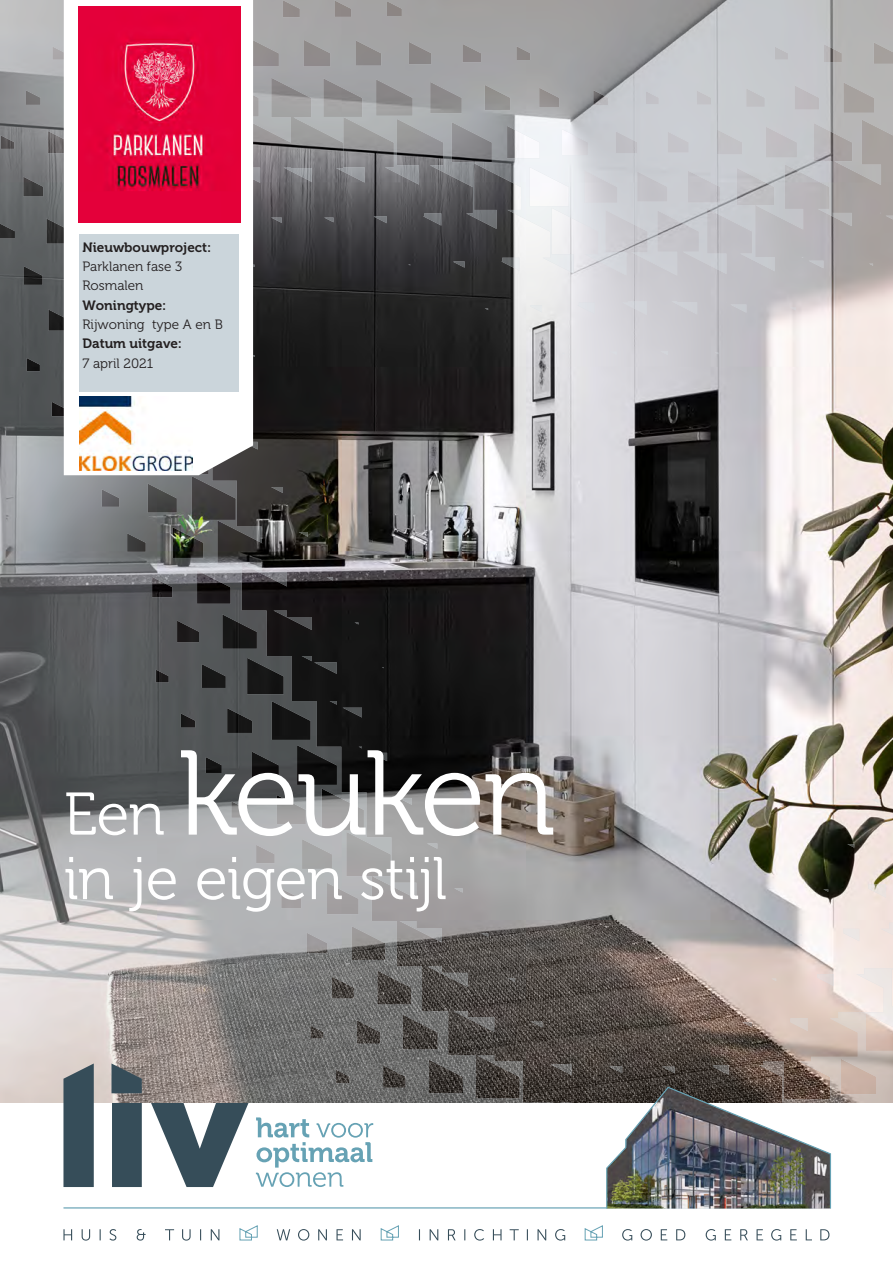
<style>
.page{position:relative;width:893px;height:1263px;background:#fff}
.page>*{position:absolute;margin:0;border:0;box-sizing:border-box;transform-origin:0 0}
.t1{font:120px "Museo 300";letter-spacing:-.03em;color:#fff}
.t2{font:60px "Museo 300";letter-spacing:-.015em;color:#fff}
.t3{font:13.5px/19.4px "Museo 300";color:#231f20}
.s1{font-family:"Museo 700"}
.s2{font-size:60px}
</style>
<div class="page">
<svg style="left:0;top:0;width:52px;height:1103px;background:#88888a"></svg>
<img style="left:52px;top:0;width:841px;height:1103px">
<hr style="left:63px;top:1207px;width:766px;height:1px;background:#66a2b4">
<svg style="left:63px;top:1063px;width:185px;height:124px"></svg>
<svg style="left:256px;top:1117px;width:117px;height:70px"></svg>
<img style="left:606px;top:1086px;width:226px;height:123px">
<svg style="left:63px;top:1225px;width:766px;height:16px"></svg>
<svg style="left:64px;top:0;width:189px;height:475px"></svg>
<div style="left:79px;top:234px;width:160px;height:157px;background:#cbd5db"></div>
<img style="left:78px;top:6px;width:162px;height:216px">
<img style="left:80px;top:396px;width:113px;height:75px">
<p class="t3" style="left:82px;top:237px;width:142px"><span class="s1">Nieuwbouwproject:<br></span>Parklanen fase 3<br>Rosmalen<br><span class="s1">Woningtype:<br></span>Rijwoning type A en B<br><span class="s1">Datum uitgave:<br></span>7 april 2021</p>
<p class="t1" style="left:64px;top:729px;width:493px"><span class="s2">Een</span> keuken</p>
<p class="t2" style="left:64px;top:846px;width:385px">in je eigen stijl</p>
</div>
